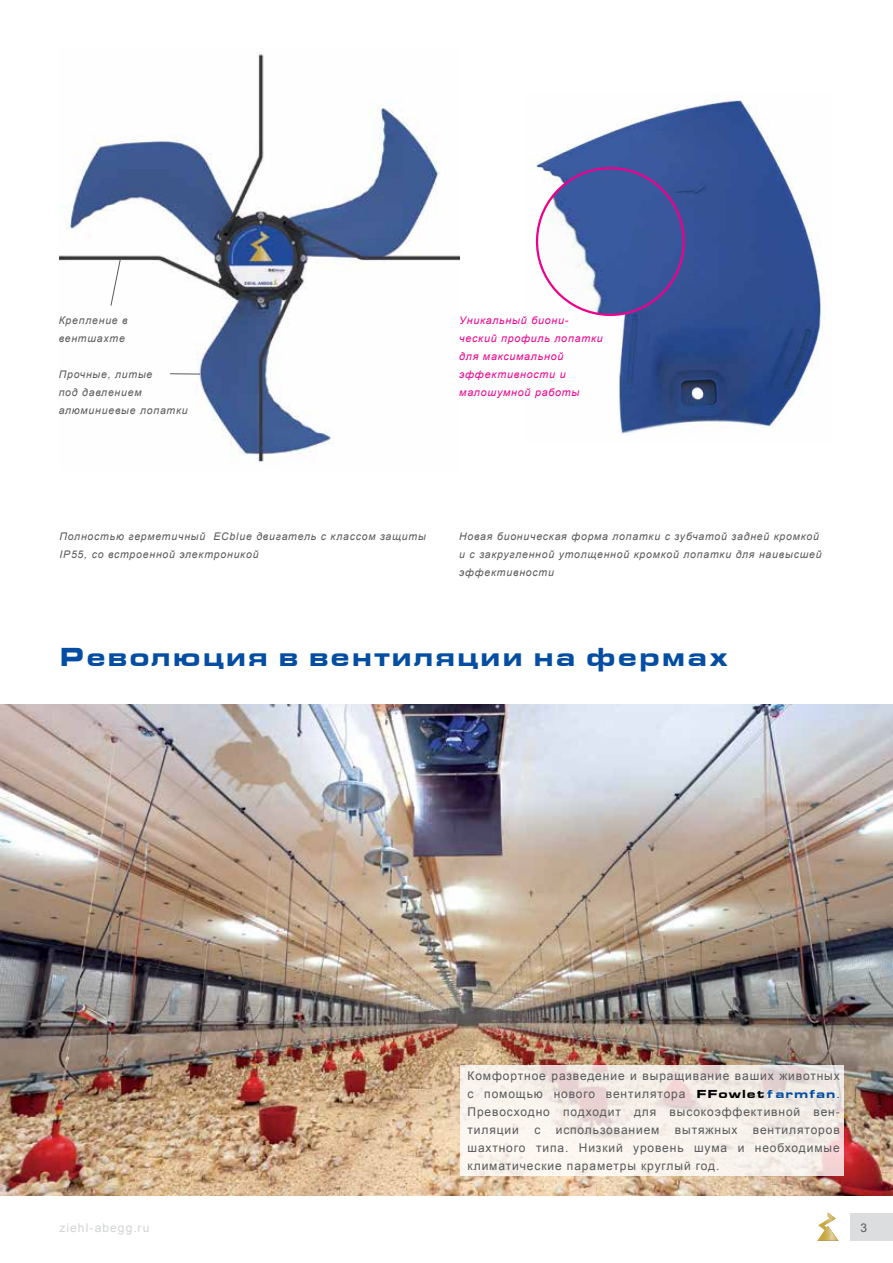
<style>
.page{position:relative;width:893px;height:1263px;background:#fff}
.page>*{position:absolute;margin:0;border:0;box-sizing:border-box;transform-origin:0 0}
.t1{font:900 27px "Eurostile Ext";letter-spacing:.075em;color:#034ea2}
.t2{font:12px/18px "Arial";letter-spacing:.075em;color:#58595b;text-align:justify}
.t3{font:12px "Arial";letter-spacing:.09em;color:#d1d3d4}
.t4{font:italic 10.5px/18px "Arial";letter-spacing:.075em;color:#58595b}
.t5{font:italic 10.5px/18px "Arial";letter-spacing:.07em;color:#ec008c}
.s1{font-family:"Eurostile Ext";font-weight:900;color:#000}
.s2{font-family:"Eurostile Ext";font-weight:900;color:#034ea2}
.s3{color:#034ea2}
</style>
<div class="page">
<img style="left:535px;top:99px;width:288px;height:335px">
<img style="left:60px;top:53px;width:399px;height:410px">
<img style="left:0;top:705px;width:893px;height:490px">
<svg style="left:460px;top:1065px;width:383px;height:110px;fill:#f6f0ea"></svg>
<svg style="left:110px;top:259px;width:11px;height:48px"></svg>
<div style="left:850px;top:1214px;width:43px;height:27px;background:#dcddde"></div>
<svg style="left:817px;top:1212px;width:22px;height:29px"></svg>
<hr style="left:170px;top:373px;width:30px;height:1px;background:#58595b">
<svg style="left:535px;top:164px;width:152px;height:153px"></svg>
<p class="t4" style="left:59px;top:311px;width:71px">Крепление в вентшахте</p>
<p class="t4" style="left:59px;top:365px;width:131px">Прочные, литые<br>под давлением алюминиевые лопатки</p>
<p class="t5" style="left:459px;top:311px;width:145px">Уникальный биони&shy;ческий профиль лопатки для максимальной эффективности и малошумной работы</p>
<p class="t4" style="left:60px;top:527px;width:368px">Полностью герметичный ECblue двигатель с классом защиты<br>IP55, со встроенной электроникой</p>
<p class="t4" style="left:459px;top:527px;width:364px">Новая бионическая форма лопатки с зубчатой задней кромкой и с закругленной утолщенной кромкой лопатки для наивысшей эффективности</p>
<h1 class="t1" style="left:60px;top:637px;width:670px">Революция в вентиляции на фермах</h1>
<p class="t2" style="left:467px;top:1067px;width:374px">Комфортное разведение и выращивание ваших животных с помощью нового вентилятора <span class="s1">FFowlet</span> <span class="s2">f armfan</span><span class="s3">.<br></span>Превосходно подходит для высокоэффективной вен&shy;тиляции</p>
<p class="t2" style="left:467px;top:1121px;width:374px;text-indent:285px">вентиляторов шахтного типа. Низкий уровень шума и необходимые климатические параметры круглый год.</p>
<p class="t2" style="left:534px;top:1121px;width:7px">с</p>
<p class="t2" style="left:556px;top:1121px;width:105px">использованием</p>
<p class="t2" style="left:675px;top:1121px;width:64px">вытяжных</p>
<p class="t3" style="left:60px;top:1220px;width:91px">ziehl-abegg.ru</p>
<p class="t2" style="left:860px;top:1218px;width:8px">3</p>
</div>
